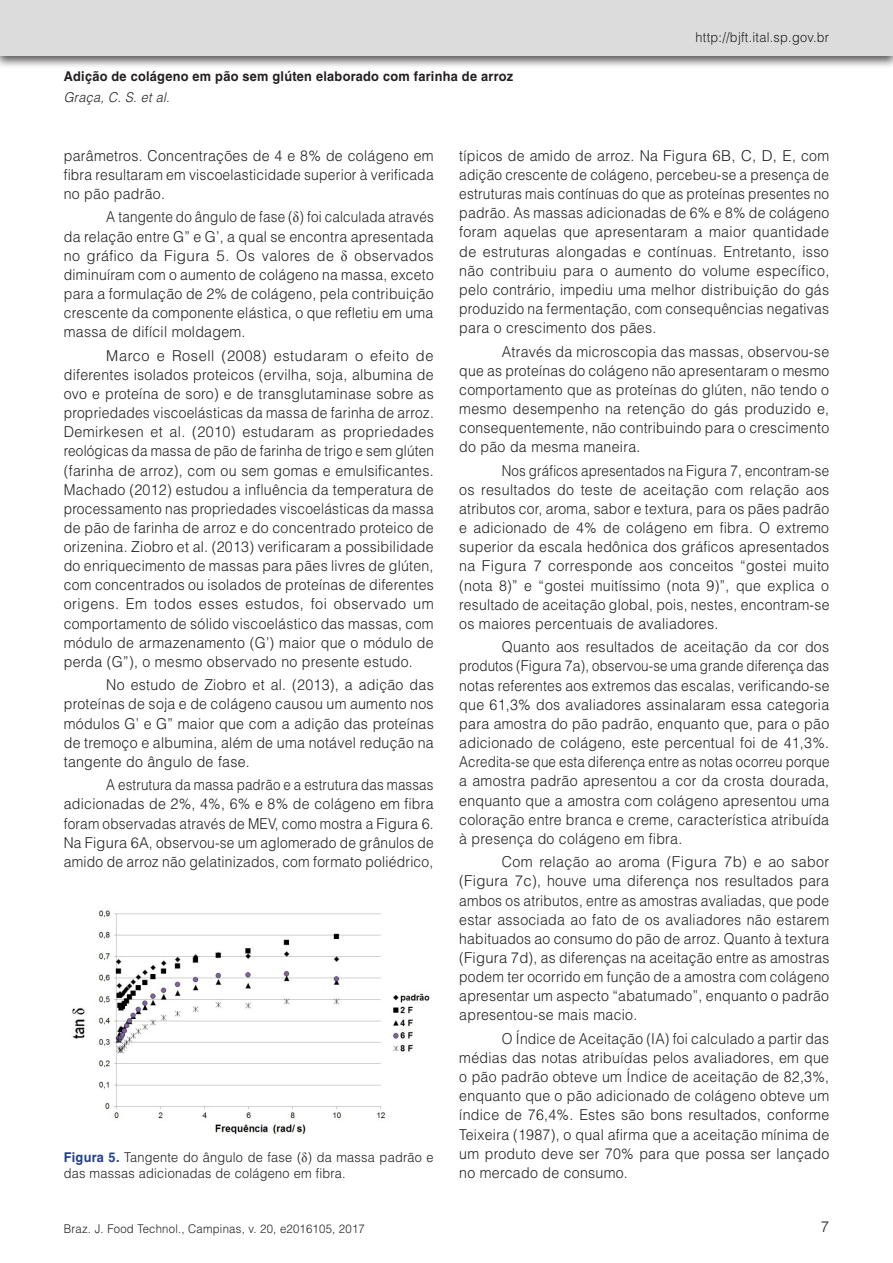
<style>
.page{position:relative;width:893px;height:1263px;background:#fff}
.page>*{position:absolute;margin:0;border:0;box-sizing:border-box;transform-origin:0 0}
.Paragraph{font:300 15px/19.2px "Helvetica";letter-spacing:.02em;color:#231f20;text-align:justify;scale:.94 1}
.Paragraph-2{font:300 15px/19.2px "Helvetica";letter-spacing:.02em;color:#231f20;text-align:justify}
.Paragraph-3{font:300 15px/19.2px "Helvetica";letter-spacing:.02em;color:#231f20;text-align:justify;scale:.89 1}
.Paragraph-4{font:300 15px/19.2px "Helvetica";letter-spacing:.02em;color:#231f20;text-align:justify;scale:.95 1}
.Paragraph-5{font:300 15px/19.2px "Helvetica";letter-spacing:.02em;color:#231f20;text-align:justify;scale:.92 1}
.Paragraph-6{font:300 15px/19.2px "Helvetica";letter-spacing:.02em;color:#231f20;text-align:justify;scale:.9 1}
.FigureCaption{font:300 13.5px/16.2px "Helvetica";letter-spacing:.02em;color:#231f20;scale:.94 1}
.t1{font:700 13.5px "Helvetica";letter-spacing:.02em;color:#231f20;scale:.94 1}
.t2{font:italic 300 13.5px "Helvetica";letter-spacing:.02em;color:#231f20;scale:.94 1}
.t3{font:300 12px "Helvetica";letter-spacing:.02em;color:#231f20;scale:.94 1}
.s1{font-family:"Times New Roman";font-weight:400}
.s2{font-weight:700;color:#233e90}
</style>
<div class="page">
<div style="left:0;top:0;width:893px;height:69px;background:#231f20;opacity:.75"></div>
<div style="left:0;top:0;width:893px;height:56px;background:#dcdcdc"></div>
<img style="left:72px;top:910px;width:358px;height:225px">
<p class="t1" style="left:64px;top:68px;width:479px">Adição de colágeno em pão sem glúten elaborado com farinha de arroz</p>
<p class="t2" style="left:64px;top:89px;width:114px">Graça, C. S. et al.</p>
<p class="FigureCaption" style="left:696px;top:29px;width:144px">http://bjft.ital.sp.gov.br</p>
<p class="Paragraph" style="left:64px;top:146px;width:395px">parâmetros. Concentrações de 4 e 8% de colágeno em fibra resultaram em viscoelasticidade superior à verificada no pão padrão.</p>
<p class="Paragraph-6" style="left:64px;top:207px;width:413px;text-indent:43px">A tangente do ângulo de fase (<span class="s1">δ</span>) foi calculada através da relação entre G” e G’, a qual se encontra apresentada no gráfico da Figura 5. Os valores de <span class="s1">δ</span> observados diminuíram com o aumento de colágeno na massa, exceto para a formulação de 2% de colágeno, pela contribuição crescente da componente elástica, o que refletiu em uma massa de difícil moldagem.</p>
<p class="Paragraph-2" style="left:64px;top:346px;width:372px;text-indent:43px">Marco e Rosell (2008) estudaram o efeito de diferentes isolados proteicos (ervilha, soja, albumina de ovo e proteína de soro) e de transglutaminase sobre as propriedades viscoelásticas da massa de farinha de arroz.<br>Demirkesen et al. (2010) estudaram as propriedades reológicas da massa de pão de farinha de trigo e sem glúten (farinha de arroz), com ou sem gomas e emulsificantes.<br>Machado (2012) estudou a influência da temperatura de processamento nas propriedades viscoelásticas da massa de pão de farinha de arroz e do concentrado proteico de orizenina. Ziobro et al. (2013) verificaram a possibilidade do enriquecimento de massas para pães livres de glúten, com concentrados ou isolados de proteínas de diferentes origens. Em todos esses estudos, foi observado um comportamento de sólido viscoelástico das massas, com módulo de armazenamento (G’) maior que o módulo de perda (G”), o mesmo observado no presente estudo.</p>
<p class="Paragraph" style="left:64px;top:675px;width:395px;text-indent:43px">No estudo de Ziobro et al. (2013), a adição das proteínas de soja e de colágeno causou um aumento nos módulos G’ e G” maior que com a adição das proteínas de tremoço e albumina, além de uma notável redução na tangente do ângulo de fase.</p>
<p class="Paragraph-3" style="left:64px;top:775px;width:417px;text-indent:43px">A estrutura da massa padrão e a estrutura das massas adicionadas de 2%, 4%, 6% e 8% de colágeno em fibra foram observadas através de MEV, como mostra a Figura 6.<br>Na Figura 6A, observou-se um aglomerado de grânulos de amido de arroz não gelatinizados, com formato poliédrico,</p>
<p class="FigureCaption" style="left:64px;top:1149px;width:395px"><span class="s2">Figura 5.</span> Tangente do ângulo de fase (<span class="s1">δ</span>) da massa padrão e das massas adicionadas de colágeno em fibra.</p>
<p class="Paragraph" style="left:459px;top:146px;width:395px">típicos de amido de arroz. Na Figura 6B, C, D, E, com adição crescente de colágeno, percebeu-se a presença de estruturas mais contínuas do que as proteínas presentes no padrão. As massas adicionadas de 6% e 8% de colágeno foram aquelas que apresentaram a maior quantidade de estruturas alongadas e contínuas. Entretanto, isso não contribuiu para o aumento do volume específico, pelo contrário, impediu uma melhor distribuição do gás produzido na fermentação, com consequências negativas para o crescimento dos pães.</p>
<p class="Paragraph" style="left:459px;top:341px;width:395px;text-indent:43px">Através da microscopia das massas, observou-se que as proteínas do colágeno não apresentaram o mesmo comportamento que as proteínas do glúten, não tendo o mesmo desempenho na retenção do gás produzido e, consequentemente, não contribuindo para o crescimento do pão da mesma maneira.</p>
<p class="Paragraph-3" style="left:459px;top:461px;width:417px;text-indent:43px">Nos gráficos apresentados na Figura 7, encontram-se os resultados do teste de aceitação com relação aos atributos cor, aroma, sabor e textura, para os pães padrão e adicionado de 4% de colágeno em fibra. O extremo superior da escala hedônica dos gráficos apresentados na Figura 7 corresponde aos conceitos “gostei muito (nota 8)” e “gostei muitíssimo (nota 9)”, que explica o resultado de aceitação global, pois, nestes, encontram-se os maiores percentuais de avaliadores.</p>
<p class="Paragraph" style="left:459px;top:637px;width:395px;text-indent:43px">Quanto aos resultados de aceitação da cor dos produtos (Figura 7a), observou-se uma grande diferença das notas referentes aos extremos das escalas, verificando-se que 61,3% dos avaliadores assinalaram essa categoria para amostra do pão padrão, enquanto que, para o pão adicionado de colágeno, este percentual foi de 41,3%.<br>Acredita-se que esta diferença entre as notas ocorreu porque a amostra padrão apresentou a cor da crosta dourada, enquanto que a amostra com colágeno apresentou uma coloração entre branca e creme, característica atribuída à presença do colágeno em fibra.</p>
<p class="Paragraph-4" style="left:459px;top:852px;width:391px;text-indent:43px">Com relação ao aroma (Figura 7b) e ao sabor (Figura 7c), houve uma diferença nos resultados para ambos os atributos, entre as amostras avaliadas, que pode estar associada ao fato de os avaliadores não estarem habituados ao consumo do pão de arroz. Quanto à textura (Figura 7d), as diferenças na aceitação entre as amostras podem ter ocorrido em função de a amostra com colágeno apresentar um aspecto “abatumado”, enquanto o padrão apresentou-se mais macio.</p>
<p class="Paragraph-5" style="left:459px;top:1029px;width:404px;text-indent:43px">O Índice de Aceitação (IA) foi calculado a partir das médias das notas atribuídas pelos avaliadores, em que o pão padrão obteve um Índice de aceitação de 82,3%, enquanto que o pão adicionado de colágeno obteve um índice de 76,4%. Estes são bons resultados, conforme Teixeira (1987), o qual afirma que a aceitação mínima de um produto deve ser 70% para que possa ser lançado no mercado de consumo.</p>
<p class="t3" style="left:64px;top:1221px;width:322px">Braz. J. Food Technol., Campinas, v. 20, e2016105, 2017</p>
<p class="Paragraph-2" style="left:821px;top:1217px;width:10px">7</p>
</div>
